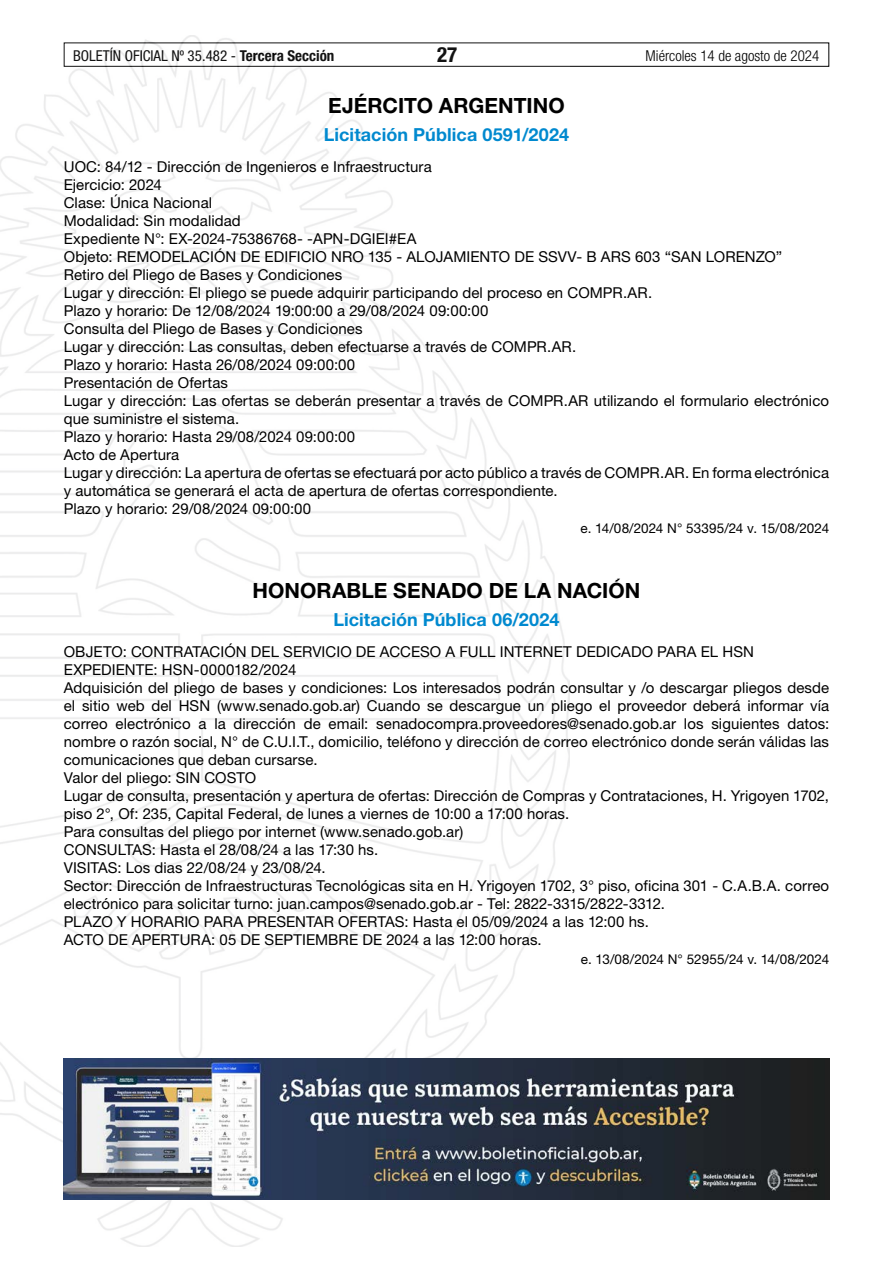
<style>
.page{position:relative;width:893px;height:1263px;background:#fff}
.page>*{position:absolute;margin:0;border:0;box-sizing:border-box;transform-origin:0 0}
.t1{font:700 21px "Helvetica Neue LT Std";color:#000}
.t2{font:700 condensed 21px "Helvetica Neue LT Std";color:#000}
.t3{font:700 18px "Helvetica Neue LT Std";letter-spacing:.005em;color:#0089cf}
.t4{font:15px/18px "Helvetica Neue LT Std";letter-spacing:.005em;color:#000}
.t5{font:condensed 15px "Helvetica Neue LT Std";color:#000}
.t6{font:300 condensed 15px "Helvetica Neue LT Std";color:#000}
.t7{font:13.5px "Helvetica Neue LT Std";color:#000}
.s1{font-weight:700}
</style>
<div class="page">
<div style="left:64px;top:43px;width:765px;height:24px;border:1px solid #000"></div>
<img style="left:0;top:35px;width:569px;height:1211px">
<img style="left:64px;top:1059px;width:765px;height:140px">
<p class="t5" style="left:73px;top:47px;width:263px">BOLETÍN OFICIAL Nº 35.482 - <span class="s1">Tercera Sección</span></p>
<h1 class="t2" style="left:437px;top:42px;width:22px">27</h1>
<p class="t6" style="left:646px;top:47px;width:175px">Miércoles 14 de agosto de 2024</p>
<h1 class="t1" style="left:328px;top:92px;width:238px">EJÉRCITO ARGENTINO</h1>
<p class="t3" style="left:324px;top:123px;width:247px">Licitación Pública 0591/2024</p>
<p class="t4" style="left:64px;top:157px;width:767px">UOC: 84/12 - Dirección de Ingenieros e Infraestructura<br>Ejercicio: 2024<br>Clase: Única Nacional<br>Modalidad: Sin modalidad<br>Expediente N°: EX-2024-75386768- -APN-DGIEI#EA<br>Objeto: REMODELACIÓN DE EDIFICIO NRO 135 - ALOJAMIENTO DE SSVV- B ARS 603 “SAN LORENZO”<br>Retiro del Pliego de Bases y Condiciones<br>Lugar y dirección: El pliego se puede adquirir participando del proceso en COMPR.AR.<br>Plazo y horario: De 12/08/2024 19:00:00 a 29/08/2024 09:00:00<br>Consulta del Pliego de Bases y Condiciones<br>Lugar y dirección: Las consultas, deben efectuarse a través de COMPR.AR.<br>Plazo y horario: Hasta 26/08/2024 09:00:00<br>Presentación de Ofertas<br>Lugar y dirección: Las ofertas se deberán presentar a través de COMPR.AR utilizando el formulario electrónico que suministre el sistema.<br>Plazo y horario: Hasta 29/08/2024 09:00:00<br>Acto de Apertura<br>Lugar y dirección: La apertura de ofertas se efectuará por acto público a través de COMPR.AR. En forma electrónica y automática se generará el acta de apertura de ofertas correspondiente.<br>Plazo y horario: 29/08/2024 09:00:00</p>
<p class="t7" style="left:580px;top:520px;width:250px">e. 14/08/2024 N° 53395/24 v. 15/08/2024</p>
<h1 class="t1" style="left:253px;top:578px;width:389px">HONORABLE SENADO DE LA NACIÓN</h1>
<p class="t3" style="left:333px;top:609px;width:228px">Licitación Pública 06/2024</p>
<p class="t4" style="left:64px;top:642px;width:767px">OBJETO: CONTRATACIÓN DEL SERVICIO DE ACCESO A FULL INTERNET DEDICADO PARA EL HSN EXPEDIENTE: HSN-0000182/2024<br>Adquisición del pliego de bases y condiciones: Los interesados podrán consultar y /o descargar pliegos desde el sitio web del HSN (www.senado.gob.ar) Cuando se descargue un pliego el proveedor deberá informar vía correo electrónico a la dirección de email: senadocompra.proveedores@senado.gob.ar los siguientes datos: nombre o razón social, N° de C.U.I.T., domicilio, teléfono y dirección de correo electrónico donde serán válidas las comunicaciones que deban cursarse.<br>Valor del pliego: SIN COSTO<br>Lugar de consulta, presentación y apertura de ofertas: Dirección de Compras y Contrataciones, H. Yrigoyen 1702, piso 2°, Of: 235, Capital Federal, de lunes a viernes de 10:00 a 17:00 horas.<br>Para consultas del pliego por internet (www.senado.gob.ar)<br>CONSULTAS: Hasta el 28/08/24 a las 17:30 hs.<br>VISITAS: Los dias 22/08/24 y 23/08/24.<br>Sector: Dirección de Infraestructuras Tecnológicas sita en H. Yrigoyen 1702, 3° piso, oficina 301 - C.A.B.A. correo electrónico para solicitar turno: juan.campos@senado.gob.ar - Tel: 2822-3315/2822-3312.<br>PLAZO Y HORARIO PARA PRESENTAR OFERTAS: Hasta el 05/09/2024 a las 12:00 hs.<br>ACTO DE APERTURA: 05 DE SEPTIEMBRE DE 2024 a las 12:00 horas.</p>
<p class="t7" style="left:581px;top:951px;width:250px">e. 13/08/2024 N° 52955/24 v. 14/08/2024</p>
</div>
